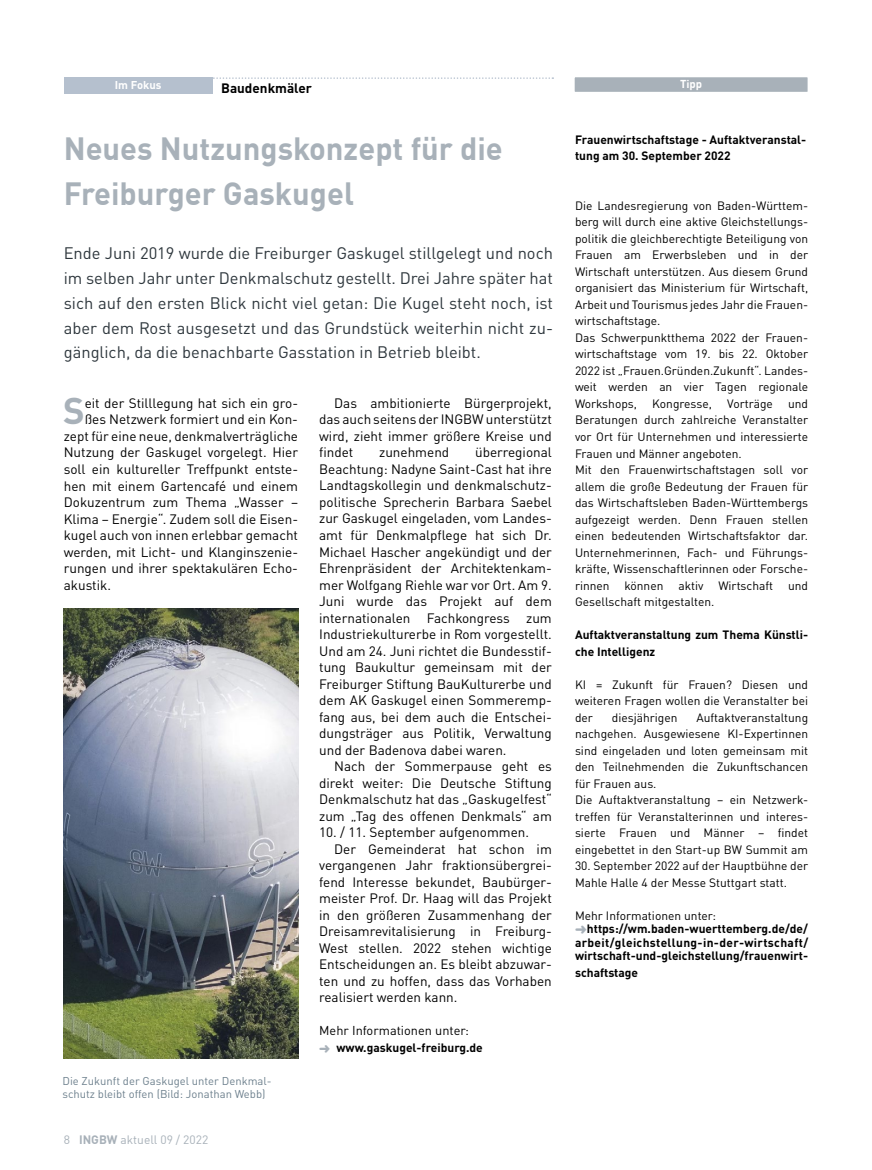
<style>
.page{position:relative;width:872px;height:1170px;background:#fff}
.page>*{position:absolute;margin:0;border:0;box-sizing:border-box;transform-origin:0 0}
.t1{font:700 36.6px "DINOT";color:#a8b1b9}
.t2{font:700 31.5px/45px "DIN Offc";color:#a8b1b9}
.t3{font:16.5px/24.8px "DINOT";color:#2e373d;text-align:justify}
.t4{font:13.5px/16.5px "DINOT";color:#000;text-align:justify}
.t5{font:700 13.5px "DINOT";color:#000}
.t6{font:12.75px "DINOT";color:#000}
.t7{font:12px/16.5px "DINOT";color:#000}
.t8{font:700 12px/16.5px "DINOT";color:#000}
.t9{font:12px "DIN Offc";color:#a8b1b9}
.t10{font:11.25px/13.5px "DINOT";color:#6d808d}
.t11{font:700 11.25px "DINOT";color:#fff}
.t12{font:700 11.25px "DIN Offc";color:#fff}
.s1{font-weight:700}
</style>
<div class="page">
<div style="left:574px;top:76px;width:234px;height:17px;background:#a8b1b9"></div>
<div style="left:573px;top:76px;width:236px;height:17px;border:2px solid #fff"></div>
<div style="left:64px;top:77px;width:149px;height:17px;background:#b5c0ce"></div>
<svg style="left:213px;top:77px;width:340px;height:2px"></svg>
<img style="left:63px;top:608px;width:235px;height:450px">
<p class="t11" style="left:115px;top:78px;width:48px">Im Fokus</p>
<p class="t5" style="left:221px;top:79px;width:92px">Baudenkmäler</p>
<h2 class="t2" style="left:64px;top:125px;width:440px">Neues Nutzungskonzept für die<br>Freiburger Gaskugel</h2>
<p class="t3" style="left:64px;top:241px;width:491px">Ende Juni 2019 wurde die Freiburger Gaskugel stillgelegt und noch im selben Jahr unter Denkmalschutz gestellt. Drei Jahre später hat sich auf den ersten Blick nicht viel getan: Die Kugel steht noch, ist aber dem Rost ausgesetzt und das Grundstück weiterhin nicht zu&shy;gänglich, da die benachbarte Gasstation in Betrieb bleibt.</p>
<h1 class="t1" style="left:63px;top:387px;width:23px">S</h1>
<p class="t4" style="left:85px;top:394px;width:215px">eit der Stilllegung hat sich ein gro-</p>
<p class="t4" style="left:85px;top:411px;width:215px">ßes Netzwerk formiert und ein Kon-</p>
<p class="t4" style="left:64px;top:427px;width:236px">zept für eine neue, denkmalverträgliche</p>
<p class="t4" style="left:64px;top:444px;width:236px">Nutzung der Gaskugel vorgelegt. Hier</p>
<p class="t4" style="left:64px;top:460px;width:236px">soll ein kultureller Treffpunkt entste-</p>
<p class="t4" style="left:64px;top:477px;width:236px">hen mit einem Gartencafé und einem</p>
<p class="t4" style="left:64px;top:493px;width:236px">Dokuzentrum zum Thema „Wasser –</p>
<p class="t4" style="left:64px;top:510px;width:236px">Klima – Energie“. Zudem soll die Eisen-</p>
<p class="t4" style="left:64px;top:526px;width:236px">kugel auch von innen erlebbar gemacht</p>
<p class="t4" style="left:64px;top:543px;width:236px">werden, mit Licht- und Klanginszenie-</p>
<p class="t4" style="left:64px;top:559px;width:234px">rungen und ihrer spektakulären Echo-</p>
<p class="t4" style="left:64px;top:576px;width:49px">akustik.</p>
<p class="t10" style="left:62px;top:1073px;width:211px">Die Zukunft der Gaskugel unter Denkmal&shy;schutz bleibt offen (Bild: Jonathan Webb)</p>
<p class="t9" style="left:64px;top:1131px;width:146px">8 <span class="s1">INGBW</span> aktuell 09 / 2022</p>
<p class="t4" style="left:319px;top:394px;width:234px;text-indent:15px">Das ambitionierte Bürgerprojekt, das auch seitens der INGBW unterstützt wird, zieht immer größere Kreise und findet</p>
<p class="t4" style="left:319px;top:444px;width:234px;text-indent:156px">überregional Beachtung: Nadyne Saint-Cast hat ihre Landtagskollegin und denkmalschutz&shy;politische Sprecherin Barbara Saebel zur Gaskugel eingeladen, vom Landes&shy;amt für Denkmalpflege hat sich Dr.<br>Michael Hascher angekündigt und der Ehrenpräsident der Architektenkam&shy;mer Wolfgang Riehle war vor Ort. Am 9.<br>Juni wurde das Projekt auf dem internationalen Fachkongress zum Industriekulturerbe in Rom vorgestellt.<br>Und am 24. Juni richtet die Bundesstif&shy;tung Baukultur gemeinsam mit der Freiburger Stiftung BauKulturerbe und dem AK Gaskugel einen Sommeremp&shy;fang aus, bei dem auch die Entschei&shy;dungsträger aus Politik, Verwaltung und der Badenova dabei waren.</p>
<p class="t4" style="left:319px;top:757px;width:234px;text-indent:15px">Nach der Sommerpause geht es direkt weiter: Die Deutsche Stiftung Denkmalschutz hat das „Gaskugelfest“ zum „Tag des offenen Denkmals“ am</p>
<p class="t4" style="left:319px;top:823px;width:211px">10. / 11. September aufgenommen.</p>
<p class="t4" style="left:334px;top:840px;width:219px">Der Gemeinderat hat schon im</p>
<p class="t4" style="left:319px;top:856px;width:234px">vergangenen Jahr fraktionsübergrei-</p>
<p class="t4" style="left:319px;top:873px;width:234px">fend Interesse bekundet, Baubürger-</p>
<p class="t4" style="left:319px;top:889px;width:234px">meister Prof. Dr. Haag will das Projekt</p>
<p class="t4" style="left:319px;top:906px;width:234px">in den größeren Zusammenhang der</p>
<p class="t4" style="left:319px;top:922px;width:232px">Dreisamrevitalisierung in Freiburg-</p>
<p class="t4" style="left:319px;top:939px;width:234px">West stellen. 2022 stehen wichtige</p>
<p class="t4" style="left:319px;top:955px;width:234px">Entscheidungen an. Es bleibt abzuwar-</p>
<p class="t4" style="left:319px;top:972px;width:234px">ten und zu hoffen, dass das Vorhaben</p>
<p class="t4" style="left:319px;top:988px;width:140px">realisiert werden kann.</p>
<p class="t6" style="left:319px;top:1022px;width:151px">Mehr Informationen unter:</p>
<p class="t8" style="left:336px;top:1038px;width:148px">www.gaskugel-freiburg.de</p>
<p class="t4" style="left:379px;top:444px;width:72px">zunehmend</p>
<p class="t12" style="left:680px;top:77px;width:24px">Tipp</p>
<p class="t8" style="left:575px;top:131px;width:233px">Frauenwirtschaftstage - Auftaktveranstal&shy;tung am 30. September 2022</p>
<p class="t7" style="left:575px;top:197px;width:235px">Die Landesregierung von Baden-Württem&shy;berg will durch eine aktive Gleichstellungs&shy;politik die gleichberechtigte Beteiligung von Frauen am Erwerbsleben und in der Wirtschaft unterstützen. Aus diesem Grund organisiert das Ministerium für Wirtschaft, Arbeit und Tourismus jedes Jahr die Frauen&shy;wirtschaftstage.<br>Das Schwerpunktthema 2022 der Frauen&shy;wirtschaftstage vom 19. bis 22. Oktober 2022 ist „Frauen.Gründen.Zukunft“. Landes&shy;weit werden an vier Tagen regionale Workshops,</p>
<p class="t7" style="left:575px;top:395px;width:235px;text-indent:213px">und Beratungen durch zahlreiche Veranstalter vor Ort für Unternehmen und interessierte Frauen und Männer angeboten.<br>Mit den Frauenwirtschaftstagen soll vor allem die große Bedeutung der Frauen für das Wirtschaftsleben Baden-Württembergs aufgezeigt werden. Denn Frauen stellen einen bedeutenden Wirtschaftsfaktor dar.<br>Unternehmerinnen, Fach- und Führungs&shy;kräfte, Wissenschaftlerinnen oder Forsche&shy;rinnen können aktiv Wirtschaft und Gesellschaft mitgestalten.</p>
<p class="t8" style="left:575px;top:626px;width:235px">Auftaktveranstaltung zum Thema Künstli&shy;che Intelligenz</p>
<p class="t7" style="left:575px;top:675px;width:235px;text-align:justify">KI = Zukunft für Frauen? Diesen und weiteren Fragen wollen die Veranstalter bei der</p>
<p class="t7" style="left:652px;top:395px;width:61px">Kongresse,</p>
<p class="t7" style="left:727px;top:395px;width:47px">Vorträge</p>
<p class="t7" style="left:575px;top:708px;width:235px;text-indent:121px">Auftaktveranstaltung nachgehen. Ausgewiesene KI-Expertinnen sind eingeladen und loten gemeinsam mit den Teilnehmenden die Zukunftschancen für Frauen aus.<br>Die Auftaktveranstaltung – ein Netzwerk&shy;treffen für Veranstalterinnen und interes&shy;sierte Frauen und Männer – findet eingebettet in den Start-up BW Summit am</p>
<p class="t7" style="left:575px;top:857px;width:235px">30. September 2022 auf der Hauptbühne der<br>Mahle Halle 4 der Messe Stuttgart statt.</p>
<p class="t7" style="left:575px;top:906px;width:143px">Mehr Informationen unter:</p>
<p class="t8" style="left:575px;top:921px;width:235px;line-height:13.5px;text-align:justify;text-indent:12px">https://wm.baden-wuerttemberg.de/de/ arbeit/gleichstellung-in-der-wirtschaft/ wirtschaft-und-gleichstellung/frauenwirt-</p>
<p class="t8" style="left:575px;top:963px;width:65px">schaftstage</p>
<p class="t7" style="left:612px;top:708px;width:67px">diesjährigen</p>
</div>
